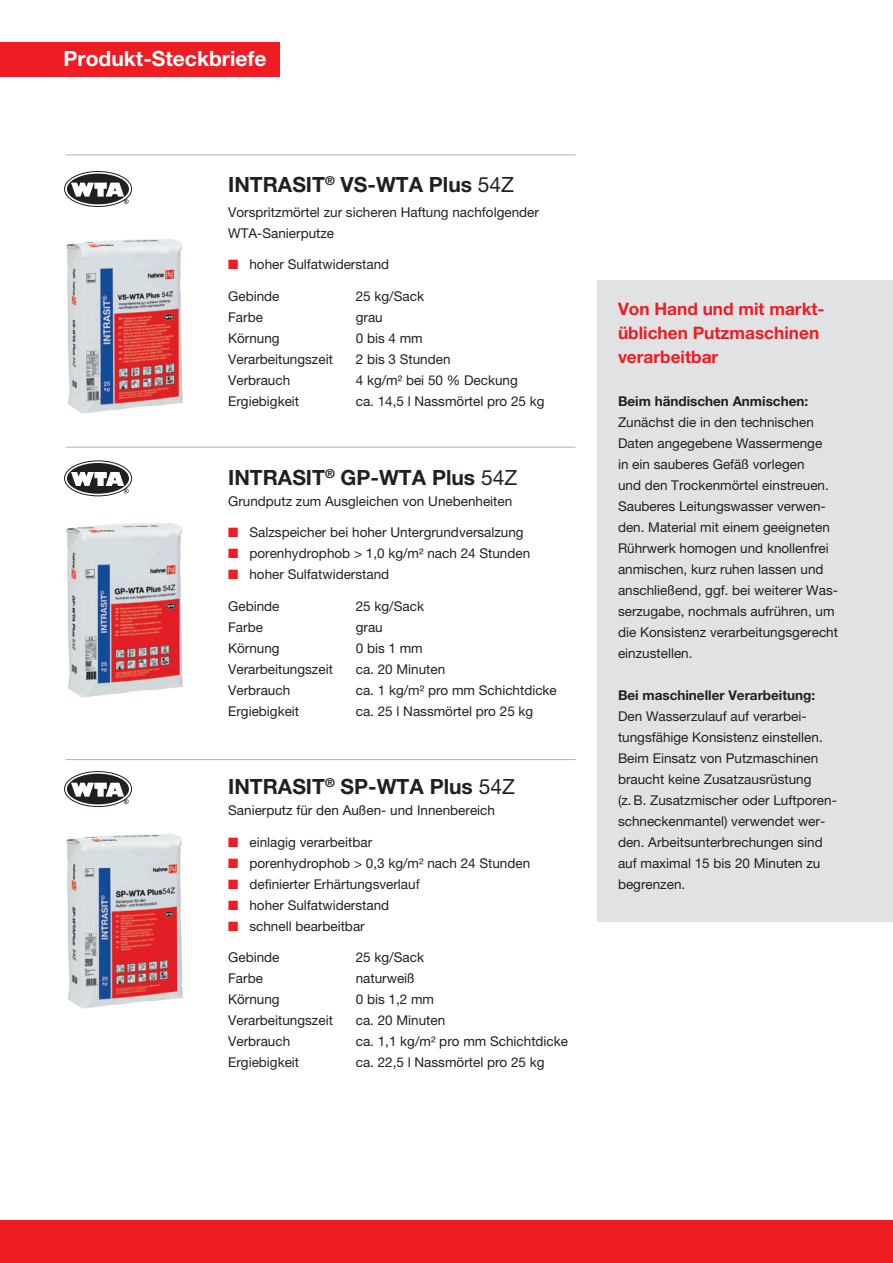
<style>
.page{position:relative;width:893px;height:1263px;background:#fff}
.page>*{position:absolute;margin:0;border:0;box-sizing:border-box;transform-origin:0 0}
.t1{font:700 21px "Helvetica Neue LT Pro";color:#231f20}
.t2{font:700 21px "Helvetica Neue LT Pro";color:#fff}
.t3{font:700 17.25px/24px "Helvetica Neue LT Pro";color:#ee1d23}
.t4{font:13.5px/21px "Helvetica Neue LT Pro";color:#231f20}
.t5{font:700 13.5px "Helvetica Neue LT Pro";color:#231f20}
.s1{font-weight:400}
.s2{color:#ee1d23}
</style>
<div class="page">
<div style="left:0;top:1220px;width:893px;height:43px;background:#ee1d23"></div>
<div style="left:0;top:42px;width:279px;height:34px;background:#ee1d23"></div>
<img style="left:66px;top:239px;width:117px;height:175px">
<img style="left:66px;top:523px;width:117px;height:175px">
<img style="left:66px;top:834px;width:117px;height:175px">
<hr style="left:65px;top:154px;width:510px;height:1px;background:#b4b3b3">
<hr style="left:65px;top:447px;width:510px;height:1px;background:#b4b3b3">
<hr style="left:65px;top:759px;width:510px;height:1px;background:#b4b3b3">
<svg style="left:64px;top:171px;width:68px;height:37px"></svg>
<div style="left:67px;top:174px;width:62px;height:30px;background:#231f20;border-radius:50%"></div>
<div style="left:64px;top:171px;width:68px;height:36px;border:1px solid #231f20;border-radius:50%"></div>
<svg style="left:71px;top:183px;width:58px;height:21px"></svg>
<svg style="left:64px;top:460px;width:68px;height:37px"></svg>
<div style="left:67px;top:463px;width:62px;height:31px;background:#231f20;border-radius:50%"></div>
<div style="left:64px;top:460px;width:68px;height:36px;border:1px solid #231f20;border-radius:50%"></div>
<svg style="left:71px;top:472px;width:58px;height:21px"></svg>
<svg style="left:64px;top:771px;width:68px;height:37px"></svg>
<svg style="left:67px;top:774px;width:62px;height:30px"></svg>
<div style="left:64px;top:771px;width:68px;height:36px;border:1px solid #231f20;border-radius:50%"></div>
<svg style="left:71px;top:783px;width:58px;height:21px"></svg>
<div style="left:597px;top:280px;width:295px;height:641px;background:#e1e2e4"></div>
<h1 class="t2" style="left:64px;top:46px;width:204px">Produkt-Steckbriefe</h1>
<h1 class="t1" style="left:228px;top:172px;width:287px">INTRASIT<sup>®</sup> VS-WTA Plus <span class="s1">54Z</span></h1>
<p class="t4" style="left:228px;top:201px;width:312px">Vorspritzmörtel zur sicheren Haftung nachfolgender<br>WTA-Sanierputze</p>
<p class="t4" style="left:228px;top:254px;width:163px"><span class="s2">■</span> hoher Sulfatwiderstand</p>
<p class="t4" style="left:228px;top:285px;width:53px">Gebinde</p>
<p class="t4" style="left:356px;top:285px;width:70px">25 kg/Sack</p>
<p class="t4" style="left:228px;top:306px;width:36px">Farbe</p>
<p class="t4" style="left:356px;top:306px;width:28px">grau</p>
<p class="t4" style="left:228px;top:327px;width:53px">Körnung</p>
<p class="t4" style="left:356px;top:327px;width:69px">0 bis 4 mm</p>
<p class="t4" style="left:228px;top:348px;width:106px">Verarbeitungszeit</p>
<p class="t4" style="left:356px;top:348px;width:96px">2 bis 3 Stunden</p>
<p class="t4" style="left:228px;top:369px;width:64px">Verbrauch</p>
<p class="t4" style="left:356px;top:369px;width:164px">4 kg/m² bei 50 % Deckung</p>
<p class="t4" style="left:228px;top:390px;width:72px">Ergiebigkeit</p>
<p class="t4" style="left:356px;top:390px;width:190px">ca. 14,5 l Nassmörtel pro 25 kg</p>
<h1 class="t1" style="left:228px;top:464px;width:290px">INTRASIT<sup>®</sup> GP-WTA Plus <span class="s1">54Z</span></h1>
<p class="t4" style="left:228px;top:490px;width:286px">Grundputz zum Ausgleichen von Unebenheiten</p>
<p class="t4" style="left:228px;top:522px;width:297px"><span class="s2">■</span> Salzspeicher bei hoher Untergrundversalzung</p>
<p class="t4" style="left:228px;top:543px;width:303px"><span class="s2">■</span> porenhydrophob &gt; 1,0 kg/m² nach 24 Stunden</p>
<p class="t4" style="left:228px;top:564px;width:163px"><span class="s2">■</span> hoher Sulfatwiderstand</p>
<p class="t4" style="left:228px;top:595px;width:53px">Gebinde</p>
<p class="t4" style="left:356px;top:595px;width:70px">25 kg/Sack</p>
<p class="t4" style="left:228px;top:616px;width:36px">Farbe</p>
<p class="t4" style="left:356px;top:616px;width:28px">grau</p>
<p class="t4" style="left:228px;top:637px;width:53px">Körnung</p>
<p class="t4" style="left:356px;top:637px;width:69px">0 bis 1 mm</p>
<p class="t4" style="left:228px;top:658px;width:106px">Verarbeitungszeit</p>
<p class="t4" style="left:356px;top:658px;width:91px">ca. 20 Minuten</p>
<p class="t4" style="left:228px;top:679px;width:64px">Verbrauch</p>
<p class="t4" style="left:356px;top:679px;width:203px">ca. 1 kg/m² pro mm Schichtdicke</p>
<p class="t4" style="left:228px;top:700px;width:72px">Ergiebigkeit</p>
<p class="t4" style="left:356px;top:700px;width:179px">ca. 25 l Nassmörtel pro 25 kg</p>
<h1 class="t1" style="left:228px;top:774px;width:288px">INTRASIT<sup>®</sup> SP-WTA Plus <span class="s1">54Z</span></h1>
<p class="t4" style="left:228px;top:800px;width:268px">Sanierputz für den Außen- und Innenbereich</p>
<p class="t4" style="left:228px;top:831px;width:146px"><span class="s2">■</span> einlagig verarbeitbar</p>
<p class="t4" style="left:228px;top:852px;width:303px"><span class="s2">■</span> porenhydrophob &gt; 0,3 kg/m² nach 24 Stunden</p>
<p class="t4" style="left:228px;top:873px;width:193px"><span class="s2">■</span> definierter Erhärtungsverlauf</p>
<p class="t4" style="left:228px;top:894px;width:163px"><span class="s2">■</span> hoher Sulfatwiderstand</p>
<p class="t4" style="left:228px;top:915px;width:138px"><span class="s2">■</span> schnell bearbeitbar</p>
<p class="t4" style="left:228px;top:947px;width:53px">Gebinde</p>
<p class="t4" style="left:356px;top:947px;width:70px">25 kg/Sack</p>
<p class="t4" style="left:228px;top:968px;width:36px">Farbe</p>
<p class="t4" style="left:356px;top:968px;width:60px">naturweiß</p>
<p class="t4" style="left:228px;top:989px;width:53px">Körnung</p>
<p class="t4" style="left:356px;top:989px;width:80px">0 bis 1,2 mm</p>
<p class="t4" style="left:228px;top:1010px;width:106px">Verarbeitungszeit</p>
<p class="t4" style="left:356px;top:1010px;width:91px">ca. 20 Minuten</p>
<p class="t4" style="left:228px;top:1031px;width:64px">Verbrauch</p>
<p class="t4" style="left:356px;top:1031px;width:214px">ca. 1,1 kg/m² pro mm Schichtdicke</p>
<p class="t4" style="left:228px;top:1052px;width:72px">Ergiebigkeit</p>
<p class="t4" style="left:356px;top:1052px;width:190px">ca. 22,5 l Nassmörtel pro 25 kg</p>
<p class="t3" style="left:618px;top:297px;width:208px">Von Hand und mit markt&shy;üblichen Putzmaschinen verarbeitbar</p>
<p class="t5" style="left:618px;top:393px;width:192px">Beim händischen Anmischen:</p>
<p class="t4" style="left:618px;top:411px;width:222px">Zunächst die in den technischen<br>Daten angegebene Wassermenge<br>in ein sauberes Gefäß vorlegen<br>und den Trockenmörtel einstreuen.<br>Sauberes Leitungswasser verwen&shy;den. Material mit einem geeigneten<br>Rührwerk homogen und knollenfrei anmischen, kurz ruhen lassen und anschließend, ggf. bei weiterer Was&shy;serzugabe, nochmals aufrühren, um die Konsistenz verarbeitungsgerecht einzustellen.</p>
<p class="t5" style="left:618px;top:687px;width:199px">Bei maschineller Verarbeitung:</p>
<p class="t4" style="left:618px;top:705px;width:220px">Den Wasserzulauf auf verarbei&shy;tungsfähige Konsistenz einstellen.<br>Beim Einsatz von Putzmaschinen braucht keine Zusatzausrüstung (z.B. Zusatzmischer oder Luftporen&shy;schneckenmantel) verwendet wer&shy;den. Arbeitsunterbrechungen sind auf maximal 15 bis 20 Minuten zu begrenzen.</p>
</div>
